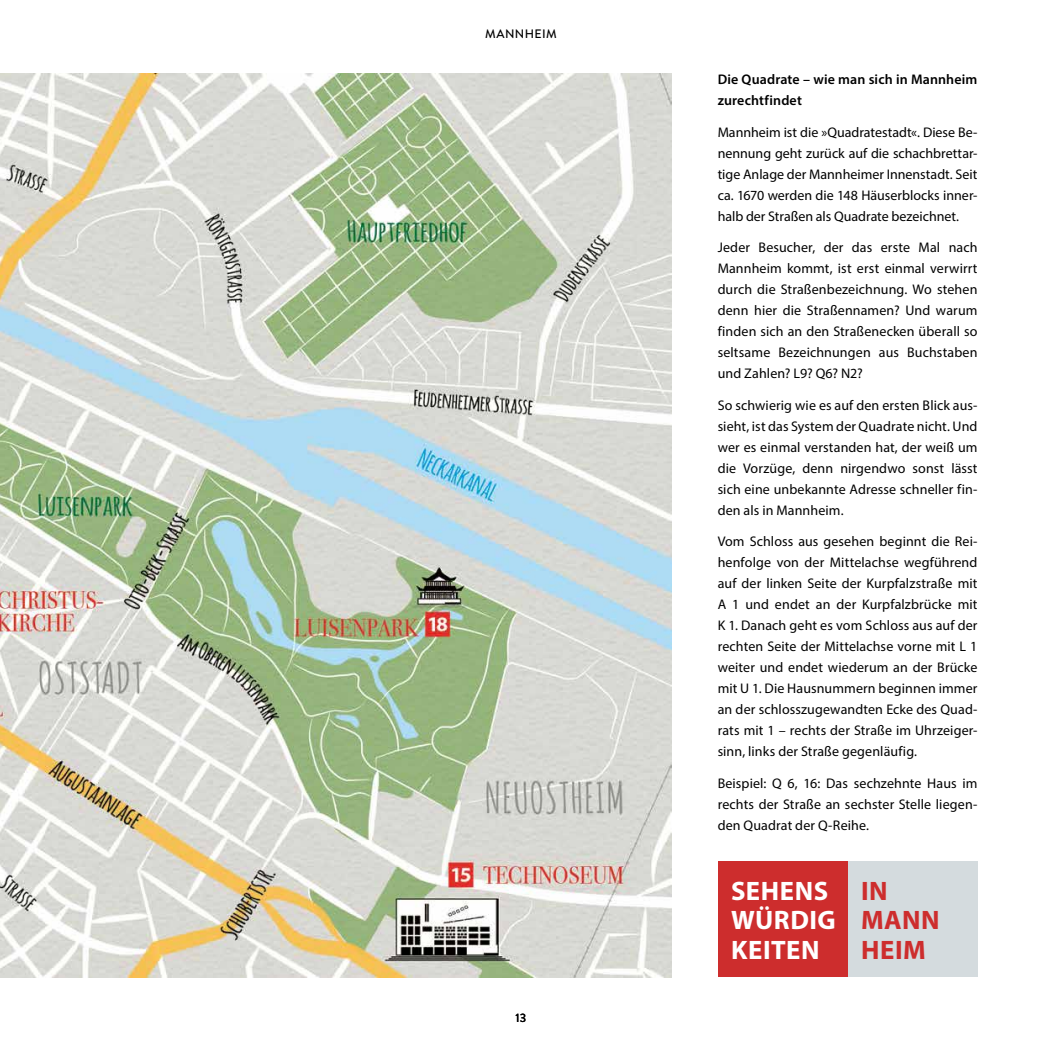
<style>
.page{position:relative;width:1042px;height:1042px;background:#fff}
.page>*{position:absolute;margin:0;border:0;box-sizing:border-box;transform-origin:0 0}
.t1{font:700 26.78px/29.8px "Myriad Pro";letter-spacing:.02em;color:#fff}
.t2{font:700 26.78px/29.8px "Myriad Pro";letter-spacing:.02em;color:#cd2d2d}
.t3{font:14px/21px "Myriad Pro";letter-spacing:.005em;color:#000;text-align:justify}
.t4{font:600 14px/21px "Myriad Pro";letter-spacing:.01em;color:#000}
.t5{font:500 12.25px "Brandon Grotesque";letter-spacing:.035em;color:#000}
</style>
<div class="page">
<img style="left:0;top:74px;width:671px;height:903px">
<div style="left:718px;top:861px;width:129px;height:115px;background:#cd2d2d"></div>
<div style="left:847px;top:861px;width:130px;height:115px;background:#d4dbde"></div>
<p class="t5" style="left:485px;top:26px;width:73px">MANNHEIM</p>
<p class="t5" style="left:515px;top:1009px;width:12px">13</p>
<p class="t4" style="left:718px;top:68px;width:261px">Die Quadrate – wie man sich in Mannheim zurechtfindet</p>
<p class="t3" style="left:718px;top:121px;width:261px">Mannheim ist die »Quadratestadt«. Diese Be&shy;nennung geht zurück auf die schachbrettar&shy;tige Anlage der Mannheimer Innenstadt. Seit ca. 1670 werden die 148 Häuserblocks inner&shy;halb der Straßen als Quadrate bezeichnet.</p>
<p class="t3" style="left:718px;top:237px;width:261px">Jeder Besucher, der das erste Mal nach Mannheim kommt, ist erst einmal verwirrt durch die Straßenbezeichnung. Wo stehen denn hier die Straßennamen? Und warum finden sich an den Straßenecken überall so seltsame Bezeichnungen aus Buchstaben und Zahlen? L9? Q6? N2?</p>
<p class="t3" style="left:718px;top:394px;width:261px">So schwierig wie es auf den ersten Blick aus&shy;sieht, ist das System der Quadrate nicht. Und wer es einmal verstanden hat, der weiß um die Vorzüge, denn nirgendwo sonst lässt sich eine unbekannte Adresse schneller fin&shy;den als in Mannheim.</p>
<p class="t3" style="left:718px;top:531px;width:261px">Vom Schloss aus gesehen beginnt die Rei&shy;henfolge von der Mittelachse wegführend auf der linken Seite der Kurpfalzstraße mit A 1 und endet an der Kurpfalzbrücke mit K 1. Danach geht es vom Schloss aus auf der rechten Seite der Mittelachse vorne mit L 1 weiter und endet wiederum an der Brücke mit U 1. Die Hausnummern beginnen immer an der schlosszugewandten Ecke des Quad&shy;rats mit 1 – rechts der Straße im Uhrzeiger&shy;sinn, links der Straße gegenläufig.</p>
<p class="t3" style="left:718px;top:772px;width:261px">Beispiel: Q 6, 16: Das sechzehnte Haus im rechts der Straße an sechster Stelle liegen&shy;den Quadrat der Q-Reihe.</p>
<h1 class="t1" style="left:731px;top:875px;width:106px">SEHENS<br>WÜRDIG<br>KEITEN</h1>
<h1 class="t2" style="left:861px;top:875px;width:80px">IN<br>MANN<br>HEIM</h1>
</div>
